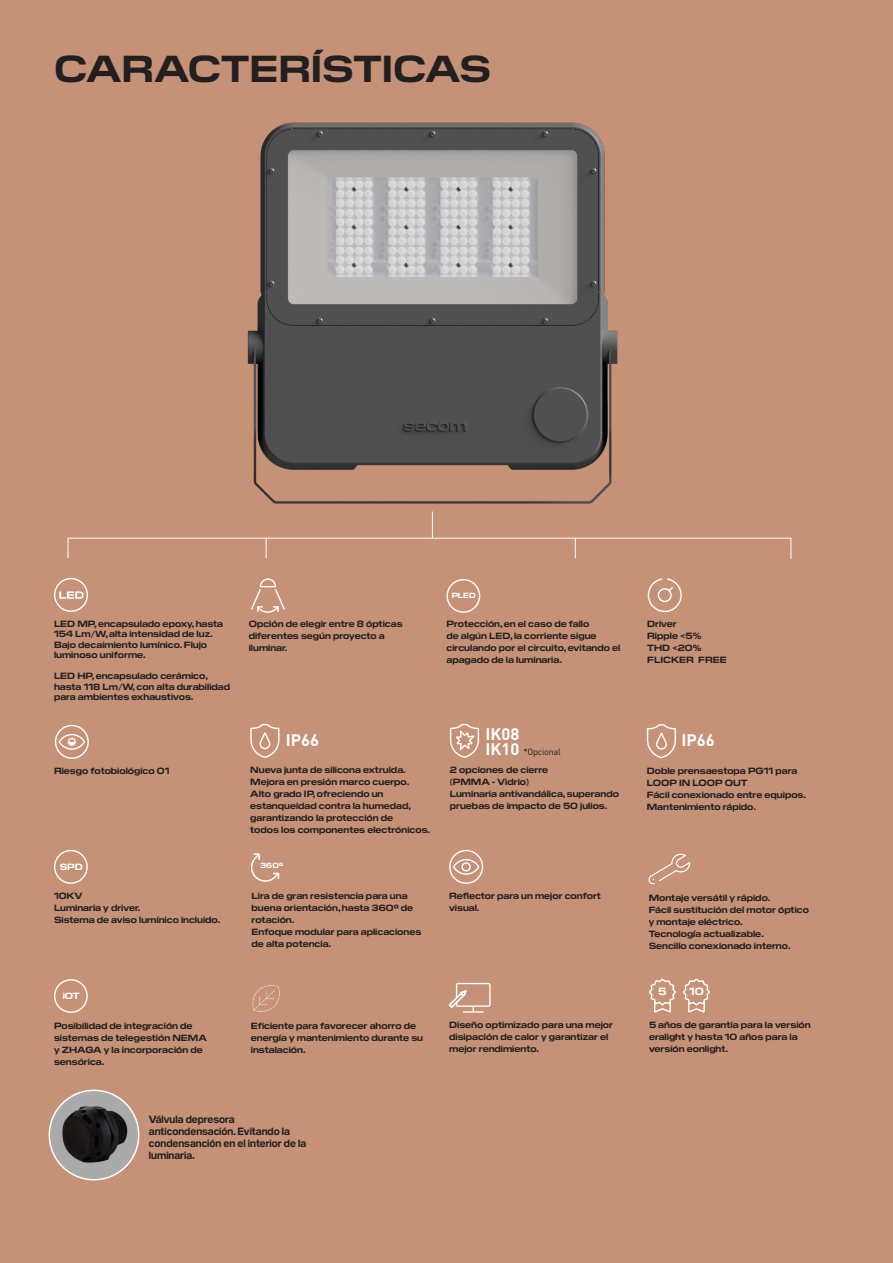
<style>
.page{position:relative;width:893px;height:1263px;background:#c59277}
.page>*{position:absolute;margin:0;border:0;box-sizing:border-box;transform-origin:0 0}
.t1{font:700 37.5px "Pilat Wide";color:#231f20}
.t2{font:700 16.5px "DIN Pro";color:#fff}
.t3{font:700 10.5px/12px "Pilat";color:#231f20}
.PRODUCTOS_INDICE{font:700 10.5px "Pilat Wide";color:#fff}
.t4{font:700 9px/12px "Pilat Wide";color:#231f20}
.t5{font:9px "DIN Pro";letter-spacing:-.02em;color:#231f20}
.t6{font:700 9px "Pilat Wide";color:#fff}
.PRODUCTOS_INDICE-2{font:700 7.5px "Pilat Wide";letter-spacing:.01em;color:#fff}
.s1{font-weight:700;font-size:16.5px;color:#fff}
</style>
<div class="page">
<svg style="left:649px;top:978px;width:27px;height:35px"></svg>
<svg style="left:54px;top:578px;width:34px;height:34px"></svg>
<svg style="left:251px;top:578px;width:34px;height:35px"></svg>
<svg style="left:446px;top:579px;width:34px;height:34px"></svg>
<svg style="left:251px;top:853px;width:28px;height:29px"></svg>
<svg style="left:648px;top:578px;width:34px;height:34px"></svg>
<svg style="left:250px;top:724px;width:29px;height:34px"></svg>
<svg style="left:450px;top:724px;width:29px;height:34px"></svg>
<svg style="left:449px;top:990px;width:17px;height:18px"></svg>
<hr style="left:463px;top:1011px;width:20px;height:2px;background:#fff">
<div style="left:456px;top:983px;width:35px;height:24px;border:1px solid #fff;border-radius:2px"></div>
<svg style="left:647px;top:724px;width:29px;height:34px"></svg>
<svg style="left:54px;top:850px;width:34px;height:34px"></svg>
<svg style="left:683px;top:978px;width:27px;height:35px"></svg>
<svg style="left:67px;top:513px;width:725px;height:46px"></svg>
<svg style="left:55px;top:725px;width:34px;height:34px"></svg>
<svg style="left:648px;top:853px;width:42px;height:32px"></svg>
<svg style="left:449px;top:850px;width:34px;height:34px"></svg>
<svg style="left:252px;top:985px;width:28px;height:27px"></svg>
<img style="left:247px;top:122px;width:371px;height:391px">
<img style="left:49px;top:1090px;width:90px;height:90px;border-radius:45px">
<div style="left:49px;top:1089px;width:90px;height:91px;border:2px solid #fff;border-radius:50%"></div>
<svg style="left:54px;top:979px;width:34px;height:34px"></svg>
<p class="t1" style="left:54px;top:42px;width:438px">CARACTERÍSTICAS</p>
<p class="t4" style="left:54px;top:618px;width:171px;line-height:10.5px">LED MP, encapsulado epoxy, hasta<br>154 Lm/W, alta intensidad de luz.<br>Bajo decaimiento lumínico. Flujo luminoso uniforme.</p>
<p class="t4" style="left:54px;top:670px;width:178px;line-height:10.5px">LED HP, encapsulado cerámico, hasta 118 Lm/W, con alta durabilidad para ambientes exhaustivos.</p>
<p class="PRODUCTOS_INDICE-2" style="left:452px;top:590px;width:25px">PLED</p>
<p class="t4" style="left:249px;top:617px;width:155px">Opción de elegir entre 8 ópticas diferentes según proyecto a iluminar.</p>
<p class="t4" style="left:446px;top:617px;width:175px">Protección, en el caso de fallo<br>de algún LED, la corriente sigue circulando por el circuito, evitando el apagado de la luminaria.</p>
<p class="t2" style="left:286px;top:728px;width:35px">IP66</p>
<p class="t2" style="left:486px;top:723px;width:35px">IK08</p>
<p class="t5" style="left:486px;top:745px;width:77px"><span class="s1">IK10</span> *Opcional</p>
<p class="t4" style="left:54px;top:764px;width:117px">Riesgo fotobiológico 01</p>
<p class="t4" style="left:250px;top:763px;width:157px">Nueva junta de silicona extruida.</p>
<p class="t4" style="left:250px;top:775px;width:161px">Mejora en presión marco cuerpo.</p>
<p class="t4" style="left:250px;top:787px;width:135px">Alto grado IP, ofreciendo un</p>
<p class="t4" style="left:250px;top:799px;width:162px">estanqueidad contra la humedad, garantizando la protección de</p>
<p class="t4" style="left:250px;top:823px;width:182px">todos los componentes electrónicos.</p>
<p class="t6" style="left:60px;top:860px;width:25px">SPD</p>
<p class="PRODUCTOS_INDICE-2" style="left:260px;top:859px;width:25px">360º</p>
<p class="t4" style="left:54px;top:889px;width:30px">10KV</p>
<p class="t4" style="left:54px;top:901px;width:88px">Luminaria y driver.</p>
<p class="t4" style="left:54px;top:913px;width:168px">Sistema de aviso lumínico incluido.</p>
<p class="t4" style="left:252px;top:889px;width:163px">Lira de gran resistencia para una buena orientación, hasta 360º de rotación.</p>
<p class="t4" style="left:252px;top:925px;width:171px">Enfoque modular para aplicaciones de alta potencia.</p>
<p class="t6" style="left:63px;top:989px;width:19px">iOT</p>
<p class="t4" style="left:54px;top:1018px;width:154px">Posibilidad de integración de sistemas de telegestión NEMA y ZHAGA y la incorporación de sensórica.</p>
<p class="t4" style="left:251px;top:1018px;width:174px">Eficiente para favorecer ahorro de energía y mantenimiento durante su instalación.</p>
<p class="t4" style="left:450px;top:763px;width:100px">2 opciones de cierre</p>
<p class="t4" style="left:450px;top:775px;width:81px">(PMMA - Vidrio)</p>
<p class="t4" style="left:450px;top:787px;width:171px">Luminaria antivandálica, superando pruebas de impacto de 50 julios.</p>
<p class="t4" style="left:449px;top:889px;width:153px">Reflector para un mejor confort visual.</p>
<p class="t4" style="left:449px;top:1018px;width:165px">Diseño optimizado para una mejor disipación de calor y garantizar el mejor rendimiento.</p>
<p class="t3" style="left:149px;top:1113px;width:159px">Válvula depresora anticondensación. Evitando la condensanción en el interior de la luminaria.</p>
<p class="t4" style="left:647px;top:617px;width:31px">Driver</p>
<p class="t4" style="left:647px;top:629px;width:56px">Ripple &lt;5%</p>
<p class="t4" style="left:647px;top:641px;width:56px">THD &lt;20%</p>
<p class="t4" style="left:647px;top:653px;width:81px">FLICKER FREE</p>
<p class="t2" style="left:681px;top:728px;width:35px">IP66</p>
<p class="t4" style="left:647px;top:764px;width:152px">Doble prensaestopa PG11 para</p>
<p class="t4" style="left:647px;top:776px;width:102px">LOOP IN LOOP OUT</p>
<p class="t4" style="left:647px;top:788px;width:161px">Fácil conexionado entre equipos.<br>Mantenimiento rápido.</p>
<p class="t4" style="left:649px;top:891px;width:123px">Montaje versátil y rápido.</p>
<p class="t4" style="left:649px;top:903px;width:162px">Fácil sustitución del motor óptico y montaje eléctrico.</p>
<p class="t4" style="left:649px;top:927px;width:117px">Tecnología actualizable.</p>
<p class="t4" style="left:649px;top:939px;width:143px">Sencillo conexionado interno.</p>
<p class="PRODUCTOS_INDICE" style="left:689px;top:984px;width:16px">10</p>
<p class="t4" style="left:649px;top:1018px;width:163px">5 años de garantía para la versión eralight y hasta 10 años para la versión eonlight.</p>
<p class="PRODUCTOS_INDICE" style="left:658px;top:984px;width:10px">5</p>
</div>
